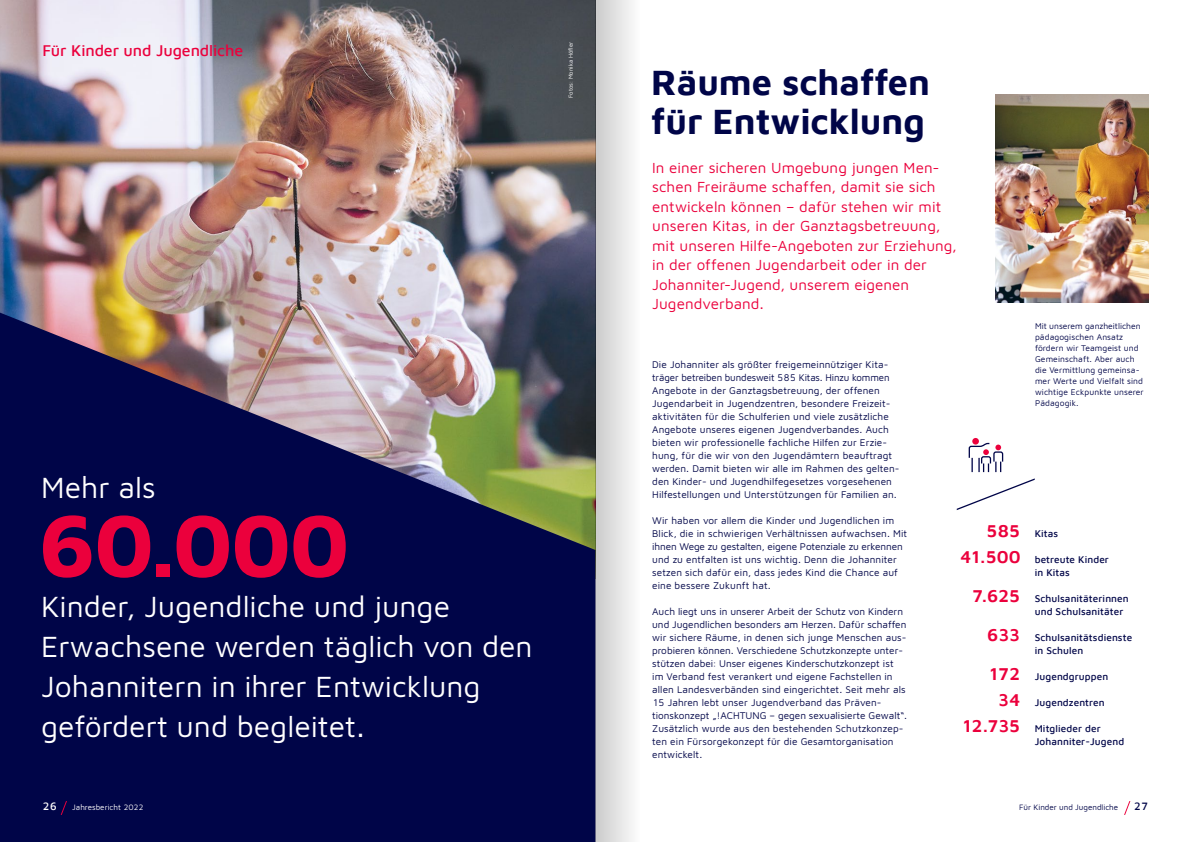
<style>
.page{position:relative;width:1191px;height:842px;background:#fff}
.page>*{position:absolute;margin:0;border:0;box-sizing:border-box;transform-origin:0 0}
.t1{font:700 90px "Maven Johanniter";color:#eb003c}
.t2{font:700 36px/39px "Maven Johanniter";color:#000548}
.t3{font:30px/40px "Maven Johanniter";color:#fff}
.t4{font:600 18px/26px "Maven Johanniter";letter-spacing:-.045em;color:#eb003c;text-align:right}
.t5{font:500 16px "Maven Johanniter";letter-spacing:-.005em;color:#eb003c}
.t6{font:15px/19.5px "Maven Johanniter";letter-spacing:.005em;color:#eb003c}
.t7{font:500 11px "Maven Johanniter";color:#fff}
.t8{font:500 11px "Maven Johanniter";color:#000548}
.t9{font:10px/13px "Maven Johanniter";letter-spacing:.01em;color:#000548}
.t10{font:500 10px/13px "Maven Johanniter";letter-spacing:.01em;color:#000548}
.t11{font:8.5px/11px "Maven Johanniter";letter-spacing:.01em;color:#000548}
.t12{font:8px "Maven Johanniter";color:#000548}
.t13{font:8px "Maven Johanniter";color:#fff}
.t14{font:6px "Maven Johanniter";color:#fff}
</style>
<div class="page">
<img style="left:0;top:0;width:595px;height:313px">
<svg style="left:0;top:313px;width:595px;height:529px;background:#232455"></svg>
<img style="left:995px;top:95px;width:153px;height:208px">
<svg style="left:956px;top:438px;width:79px;height:72px"></svg>
<svg style="left:1124px;top:801px;width:6px;height:14px"></svg>
<svg style="left:60px;top:800px;width:7px;height:15px"></svg>
<div style="left:595px;top:0;width:68px;height:842px;background:linear-gradient(to right,#d0d0d0,#fff)"></div>
<h3 class="t5" style="left:43px;top:39px;width:202px">Für Kinder und Jugendliche</h3>
<p class="t14" style="left:566px;top:98px;width:57px;rotate:-90deg">Fotos: Monika Höfler</p>
<h3 class="t3" style="left:41px;top:465px;width:116px">Mehr als</h3>
<h1 class="t1" style="left:37px;top:482px;width:313px">60.000</h1>
<h3 class="t3" style="left:41px;top:584px;width:493px">Kinder, Jugendliche und junge<br>Erwachsene werden täglich von den<br>Johannitern in ihrer Entwicklung gefördert und begleitet.</h3>
<h2 class="t2" style="left:651px;top:60px;width:280px">Räume schaffen für Entwicklung</h2>
<p class="t6" style="left:652px;top:157px;width:306px">In einer sicheren Umgebung jungen Men&shy;schen Freiräume schaffen, damit sie sich entwickeln können – dafür stehen wir mit unseren Kitas, in der Ganztagsbetreuung, mit unseren Hilfe-Angeboten zur Erziehung, in der offenen Jugendarbeit oder in der Johanniter-Jugend, unserem eigenen Jugendverband.</p>
<p class="t9" style="left:652px;top:357px;width:249px">Die Johanniter als größter freigemeinnütziger Kita&shy;träger betreiben bundesweit 585 Kitas. Hinzu kommen Angebote in der Ganztagsbetreuung, der offenen Jugendarbeit in Jugendzentren, besondere Freizeit&shy;aktivitäten für die Schulferien und viele zusätzliche Angebote unseres eigenen Jugendverbandes. Auch bieten wir professionelle fachliche Hilfen zur Erzie&shy;hung, für die wir von den Jugendämtern beauftragt werden. Damit bieten wir alle im Rahmen des gelten&shy;den Kinder- und Jugendhilfegesetzes vorgesehenen Hilfestellungen und Unterstützungen für Familien an.</p>
<p class="t9" style="left:652px;top:513px;width:256px">Wir haben vor allem die Kinder und Jugendlichen im Blick, die in schwierigen Verhältnissen aufwachsen. Mit ihnen Wege zu gestalten, eigene Potenziale zu erkennen und zu entfalten ist uns wichtig. Denn die Johanniter setzen sich dafür ein, dass jedes Kind die Chance auf eine bessere Zukunft hat.</p>
<p class="t9" style="left:652px;top:604px;width:256px">Auch liegt uns in unserer Arbeit der Schutz von Kindern und Jugendlichen besonders am Herzen. Dafür schaffen wir sichere Räume, in denen sich junge Menschen aus&shy;probieren können. Verschiedene Schutzkonzepte unter&shy;stützen dabei: Unser eigenes Kinderschutzkonzept ist im Verband fest verankert und eigene Fachstellen in allen Landesverbänden sind eingerichtet. Seit mehr als 15 Jahren lebt unser Jugendverband das Präven&shy;tionskonzept „!ACHTUNG – gegen sexualisierte Gewalt“.<br>Zusätzlich wurde aus den bestehenden Schutzkonzep&shy;ten ein Fürsorgekonzept für die Gesamtorganisation entwickelt.</p>
<h3 class="t4" style="left:959px;top:516px;width:63px">585<br>41.500</h3>
<h3 class="t4" style="left:986px;top:575px;width:36px;line-height:39px;text-align:justify;text-indent:-15px">7.625<br>633<br>172</h3>
<h3 class="t4" style="left:960px;top:685px;width:62px">34<br>12.735</h3>
<p class="t11" style="left:1035px;top:320px;width:110px">Mit unserem ganzheitlichen pädagogischen Ansatz fördern wir Teamgeist und<br>Gemeinschaft. Aber auch die Vermittlung gemeinsa&shy;mer Werte und Vielfalt sind wichtige Eckpunkte unserer<br>Pädagogik.</p>
<p class="t10" style="left:1034px;top:526px;width:25px">Kitas</p>
<p class="t10" style="left:1034px;top:552px;width:76px">betreute Kinder in Kitas</p>
<p class="t10" style="left:1034px;top:591px;width:95px">Schulsanitäterinnen und Schulsanitäter</p>
<p class="t10" style="left:1034px;top:630px;width:99px">Schulsanitätsdienste in Schulen</p>
<p class="t10" style="left:1034px;top:669px;width:75px">Jugendgruppen</p>
<p class="t10" style="left:1034px;top:695px;width:71px">Jugendzentren</p>
<p class="t10" style="left:1034px;top:721px;width:91px">Mitglieder der<br>Johanniter-Jugend</p>
<p class="t7" style="left:43px;top:798px;width:16px">26</p>
<p class="t13" style="left:72px;top:801px;width:73px">Jahresbericht 2022</p>
<p class="t12" style="left:1019px;top:801px;width:100px">Für Kinder und Jugendliche</p>
<p class="t8" style="left:1134px;top:798px;width:16px">27</p>
</div>
